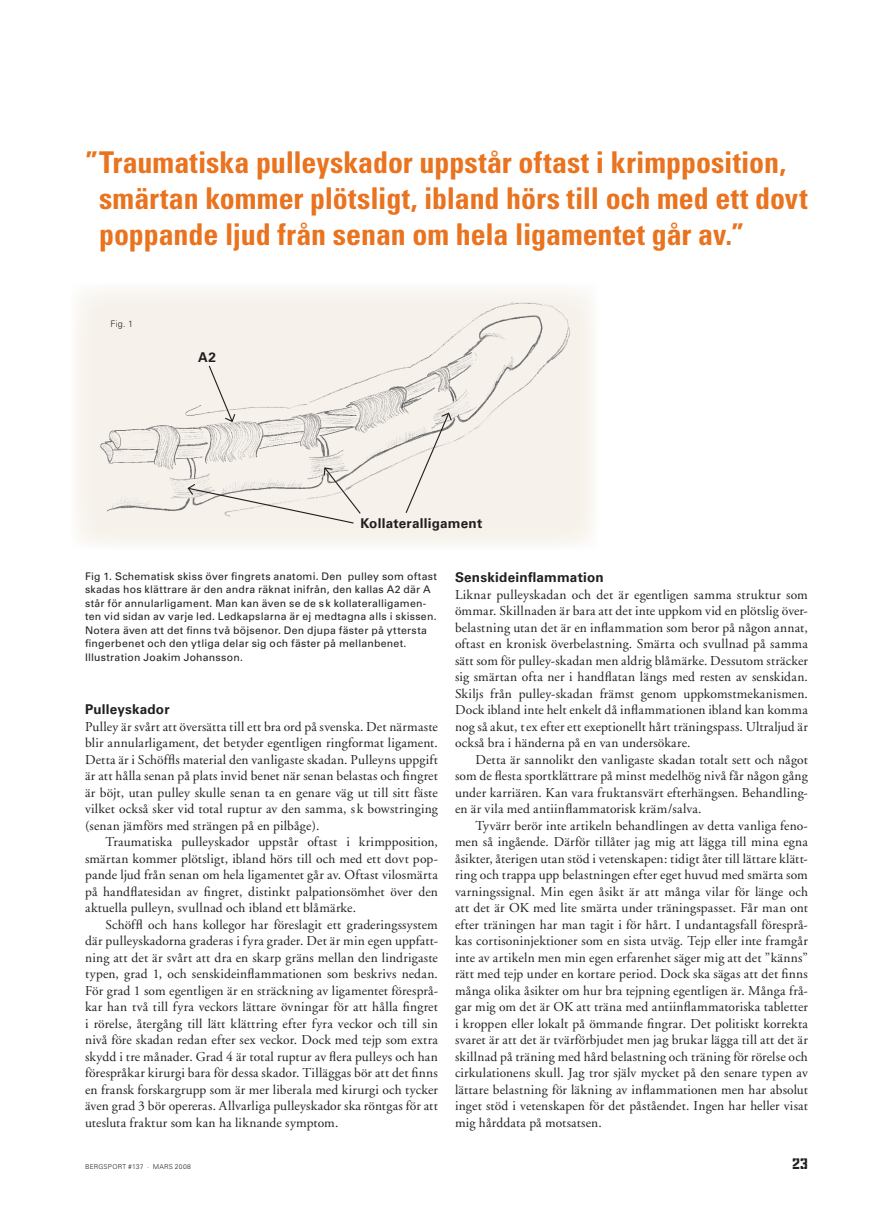
<style>
.page{position:relative;width:893px;height:1212px;background:#fff}
.page>*{position:absolute;margin:0;border:0;box-sizing:border-box;transform-origin:0 0}
.t1{font:700 condensed 30px/36px "Univers";letter-spacing:-.005em;color:#e9731e}
.t2{font:15px "Water Tower";color:#231f20}
.t3{font:13.5px/16.5px "Adobe Garamond";letter-spacing:.015em;color:#231f20;text-align:justify}
.t4{font:700 13.5px "Univers";letter-spacing:.015em;color:#231f20}
.t5{font:10.5px/13.5px "Univers";letter-spacing:.02em;color:#231f20}
.t6{font:300 9px "Univers";color:#231f20}
.t7{font:300 6.75px "Univers";letter-spacing:.03em;color:#231f20}
</style>
<div class="page">
<div style="left:71px;top:283px;width:527px;height:266px;background:#f6f1e9"></div>
<img style="left:100px;top:302px;width:471px;height:217px">
<svg style="left:208px;top:364px;width:28px;height:59px"></svg>
<svg style="left:405px;top:412px;width:48px;height:102px"></svg>
<svg style="left:187px;top:466px;width:175px;height:58px"></svg>
<h1 class="t1" style="left:99px;top:144px;width:710px;text-indent:-14px">”Traumatiska pulleyskador uppstår oftast i krimpposition, smärtan kommer plötsligt, ibland hörs till och med ett dovt poppande ljud från senan om hela ligamentet går av.”</h1>
<p class="t6" style="left:111px;top:318px;width:24px">FIG. 1</p>
<p class="t4" style="left:198px;top:349px;width:19px">A2</p>
<p class="t4" style="left:360px;top:516px;width:123px">Kollateralligament</p>
<p class="t5" style="left:85px;top:569px;width:353px">Fig 1. Schematisk skiss över fingrets anatomi. Den pulley som oftast skadas hos klättrare är den andra räknat inifrån, den kallas A2 där A står för annularligament. Man kan även se de s k kollateralligamen&shy;ten vid sidan av varje led. Ledkapslarna är ej medtagna alls i skissen.<br>Notera även att det finns två böjsenor. Den djupa fäster på yttersta fingerbenet och den ytliga delar sig och fäster på mellanbenet.<br>Illustration Joakim Johansson.</p>
<p class="t4" style="left:455px;top:569px;width:150px">Senskideinflammation</p>
<p class="t3" style="left:455px;top:586px;width:354px">Liknar pulleyskadan och det är egentligen samma struktur som ömmar. Skillnaden är bara att det inte uppkom vid en plötslig över&shy;belastning utan det är en inflammation som beror på någon annat, oftast en kronisk överbelastning. Smärta och svullnad på samma sätt som för pulley-skadan men aldrig blåmärke. Dessutom sträcker sig smärtan ofta ner i handflatan längs med resten av senskidan.<br>Skiljs från pulley-skadan främst genom uppkomstmekanismen.<br>Dock ibland inte helt enkelt då inflammationen ibland kan komma nog så akut, tex efter ett exeptionellt hårt träningspass. Ultraljud är också bra i händerna på en van undersökare.</p>
<p class="t3" style="left:455px;top:751px;width:354px;text-indent:20px">Detta är sannolikt den vanligaste skadan totalt sett och något som de flesta sportklättrare på minst medelhög nivå får någon gång under karriären. Kan vara fruktansvärt efterhängsen. Behandling&shy;en är vila med antiinflammatorisk kräm/salva.</p>
<p class="t3" style="left:455px;top:817px;width:354px;text-indent:20px">Tyvärr berör inte artikeln behandlingen av detta vanliga feno&shy;men så ingående. Därför tillåter jag mig att lägga till mina egna åsikter, återigen utan stöd i vetenskapen: tidigt åter till lättare klätt&shy;ring och trappa upp belastningen efter eget huvud med smärta som varningssignal. Min egen åsikt är att många vilar för länge och att det är OK med lite smärta under träningspasset. Får man ont efter träningen har man tagit i för hårt. I undantagsfall föresprå&shy;kas cortisoninjektioner som en sista utväg. Tejp eller inte framgår inte av artikeln men min egen erfarenhet säger mig att det ”känns” rätt med tejp under en kortare period. Dock ska sägas att det finns många olika åsikter om hur bra tejpning egentligen är. Många frå&shy;gar mig om det är OK att träna med antiinflammatoriska tabletter i kroppen eller lokalt på ömmande fingrar. Det politiskt korrekta svaret är att det är tvärförbjudet men jag brukar lägga till att det är skillnad på träning med hård belastning och träning för rörelse och cirkulationens skull. Jag tror själv mycket på den senare typen av lättare belastning för läkning av inflammationen men har absolut inget stöd i vetenskapen för det påståendet. Ingen har heller visat mig hårddata på motsatsen.</p>
<p class="t4" style="left:85px;top:701px;width:86px">Pulleyskador</p>
<p class="t3" style="left:85px;top:718px;width:354px">Pulley är svårt att översätta till ett bra ord på svenska. Det närmaste blir annularligament, det betyder egentligen ringformat ligament.<br>Detta är i Schöffls material den vanligaste skadan. Pulleyns uppgift är att hålla senan på plats invid benet när senan belastas och fingret är böjt, utan pulley skulle senan ta en genare väg ut till sitt fäste vilket också sker vid total ruptur av den samma, s k bowstringing (senan jämförs med strängen på en pilbåge).</p>
<p class="t3" style="left:85px;top:834px;width:354px;text-indent:20px">Traumatiska pulleyskador uppstår oftast i krimpposition, smärtan kommer plötsligt, ibland hörs till och med ett dovt pop&shy;pande ljud från senan om hela ligamentet går av. Oftast vilosmärta på handflatesidan av fingret, distinkt palpationsömhet över den aktuella pulleyn, svullnad och ibland ett blåmärke.</p>
<p class="t3" style="left:85px;top:916px;width:354px;text-indent:20px">Schöffl och hans kollegor har föreslagit ett graderingssystem där pulleyskadorna graderas i fyra grader. Det är min egen uppfatt&shy;ning att det är svårt att dra en skarp gräns mellan den lindrigaste typen, grad 1, och senskideinflammationen som beskrivs nedan.<br>För grad 1 som egentligen är en sträckning av ligamentet föresprå&shy;kar han två till fyra veckors lättare övningar för att hålla fingret i rörelse, återgång till lätt klättring efter fyra veckor och till sin nivå före skadan redan efter sex veckor. Dock med tejp som extra skydd i tre månader. Grad 4 är total ruptur av flera pulleys och han förespråkar kirurgi bara för dessa skador. Tilläggas bör att det finns en fransk forskargrupp som är mer liberala med kirurgi och tycker även grad 3 bör opereras. Allvarliga pulleyskador ska röntgas för att utesluta fraktur som kan ha liknande symptom.</p>
<p class="t7" style="left:85px;top:1163px;width:107px">BERGSPORT #137 · MARS 2008</p>
<p class="t2" style="left:792px;top:1154px;width:17px">23</p>
</div>
